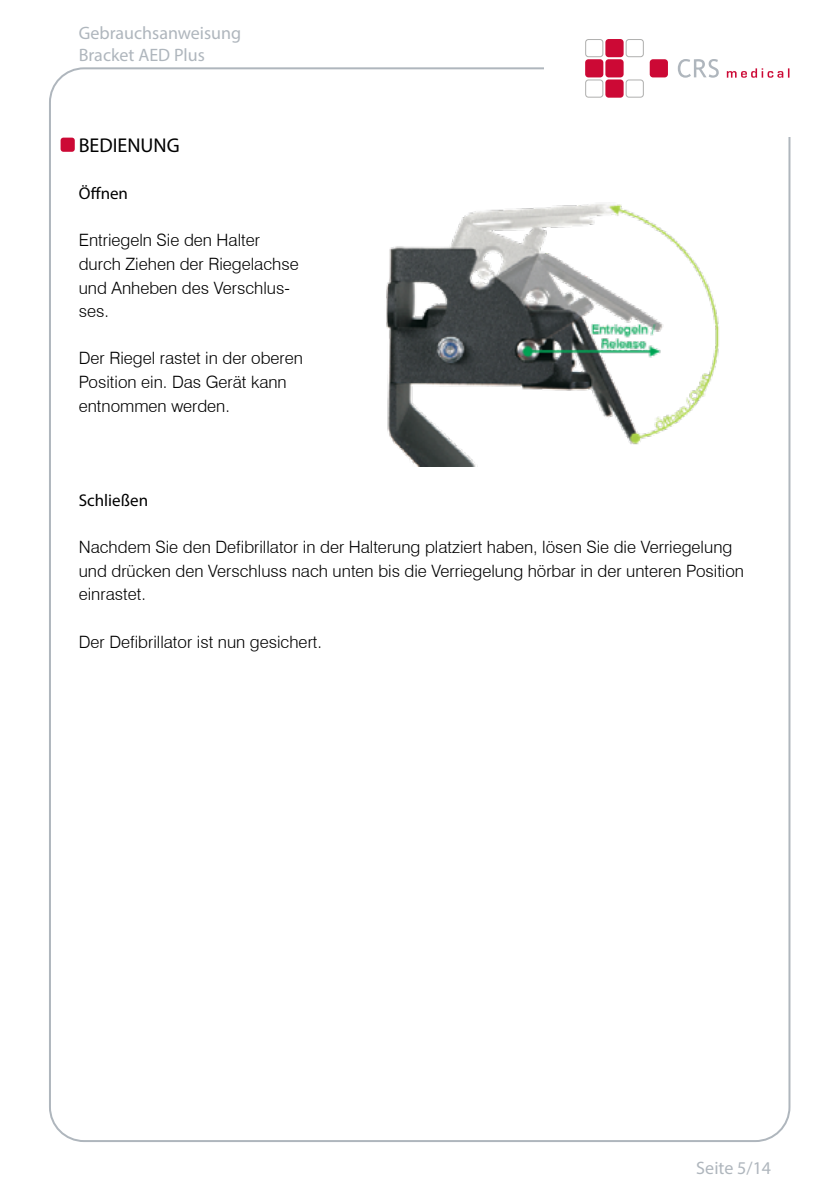
<style>
.page{position:relative;width:840px;height:1191px;background:#fff}
.page>*{position:absolute;margin:0;border:0;box-sizing:border-box;transform-origin:0 0}
.t1{font:20px "Myriad Pro";color:#000}
.t2{font:18px/21.6px "Myriad Pro";color:#afb6bd}
.t3{font:300 17px/23.6px "Swiss 721 BT";color:#000}
.t4{font:17px "Myriad Pro";color:#000}
</style>
<div class="page">
<div style="left:585px;top:59px;width:18px;height:18px;background:#cc0935;border-radius:3px"></div>
<div style="left:605px;top:79px;width:18px;height:19px;background:#cc0935;border-radius:3px"></div>
<div style="left:605px;top:59px;width:18px;height:18px;background:#cc0935;border-radius:3px"></div>
<div style="left:605px;top:39px;width:18px;height:18px;background:#cc0935;border-radius:3px"></div>
<div style="left:649px;top:59px;width:18px;height:18px;background:#cc0935;border-radius:3px"></div>
<svg style="left:585px;top:39px;width:18px;height:18px"></svg>
<svg style="left:625px;top:39px;width:18px;height:18px"></svg>
<svg style="left:585px;top:79px;width:18px;height:19px"></svg>
<svg style="left:625px;top:79px;width:18px;height:19px"></svg>
<svg style="left:677px;top:59px;width:41px;height:19px"></svg>
<svg style="left:726px;top:68px;width:63px;height:10px"></svg>
<div style="left:61px;top:138px;width:14px;height:14px;background:#cc0935;border-radius:3px"></div>
<img style="left:386px;top:203px;width:333px;height:263px">
<p class="t2" style="left:79px;top:22px;width:164px">Gebrauchsanweisung<br>Bracket AED Plus</p>
<p class="t1" style="left:79px;top:133px;width:102px">BEDIENUNG</p>
<p class="t4" style="left:79px;top:183px;width:51px">Öffnen</p>
<p class="t3" style="left:79px;top:228px;width:221px">Entriegeln Sie den Halter durch Ziehen der Riegelachse und Anheben des Verschlus&shy;ses.</p>
<p class="t3" style="left:79px;top:346px;width:225px">Der Riegel rastet in der oberen<br>Position ein. Das Gerät kann entnommen werden.</p>
<p class="t4" style="left:79px;top:490px;width:71px">Schließen</p>
<p class="t3" style="left:79px;top:535px;width:666px">Nachdem Sie den Defibrillator in der Halterung platziert haben, lösen Sie die Verriegelung und drücken den Verschluss nach unten bis die Verriegelung hörbar in der unteren Position einrastet.</p>
<p class="t3" style="left:79px;top:629px;width:241px">Der Defibrillator ist nun gesichert.</p>
<p class="t2" style="left:696px;top:1156px;width:76px">Seite 5/14</p>
</div>
